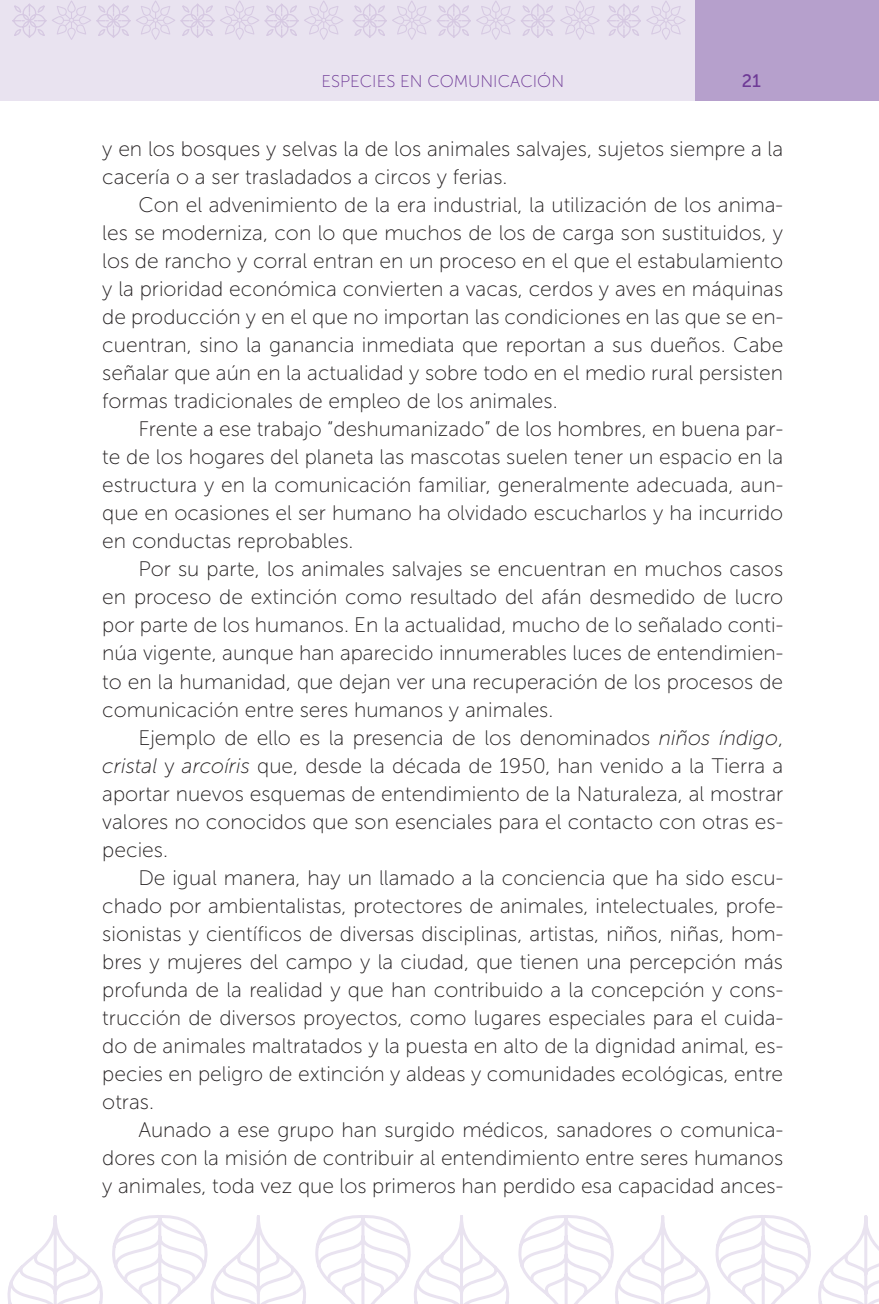
<style>
.page{position:relative;width:879px;height:1304px;background:#fff}
.page>*{position:absolute;margin:0;border:0;box-sizing:border-box;transform-origin:0 0}
.t1{font:21px/28px "Museo Sans 100";color:#231f20;text-align:justify}
.t2{font:18px "Museo Sans 500";color:#6e3996}
.t3{font:17px "Museo Sans 100";color:#6e3996}
.s1{font-style:italic}
</style>
<div class="page">
<div style="left:0;top:0;width:878px;height:100px;background:#e9e3f0"></div>
<div style="left:695px;top:0;width:183px;height:100px;background:#b6a0cc"></div>
<svg style="left:352px;top:1px;width:247px;height:39px"></svg>
<svg style="left:607px;top:1px;width:78px;height:39px"></svg>
<svg style="left:12px;top:0;width:331px;height:40px"></svg>
<svg style="left:7px;top:1215px;width:872px;height:89px"></svg>
<p class="t3" style="left:321px;top:72px;width:244px">ESPECIES EN COMUNICACIÓN</p>
<p class="t2" style="left:741px;top:71px;width:21px">21</p>
<p class="t1" style="left:102px;top:135px;width:682px">y en los bosques y selvas la de los animales salvajes, sujetos siempre a la cacería o a ser trasladados a circos y ferias.</p>
<p class="t1" style="left:102px;top:191px;width:682px;text-indent:36px">Con el advenimiento de la era industrial, la utilización de los anima&shy;les se moderniza, con lo que muchos de los de carga son sustituidos, y los de rancho y corral entran en un proceso en el que el estabulamiento y la prioridad económica convierten a vacas, cerdos y aves en máquinas de producción y en el que no importan las condiciones en las que se en&shy;cuentran, sino la ganancia inmediata que reportan a sus dueños. Cabe señalar que aún en la actualidad y sobre todo en el medio rural persisten formas tradicionales de empleo de los animales.</p>
<p class="t1" style="left:102px;top:415px;width:682px;text-indent:36px">Frente a ese trabajo “deshumanizado” de los hombres, en buena par&shy;te de los hogares del planeta las mascotas suelen tener un espacio en la estructura y en la comunicación familiar, generalmente adecuada, aun&shy;que en ocasiones el ser humano ha olvidado escucharlos y ha incurrido en conductas reprobables.</p>
<p class="t1" style="left:102px;top:555px;width:682px;text-indent:36px">Por su parte, los animales salvajes se encuentran en muchos casos en proceso de extinción como resultado del afán desmedido de lucro por parte de los humanos. En la actualidad, mucho de lo señalado conti&shy;núa vigente, aunque han aparecido innumerables luces de entendimien&shy;to en la humanidad, que dejan ver una recuperación de los procesos de comunicación entre seres humanos y animales.</p>
<p class="t1" style="left:102px;top:723px;width:682px;text-indent:36px">Ejemplo de ello es la presencia de los denominados <span class="s1">niños índigo</span>, <span class="s1">cristal</span> y <span class="s1">arcoíris</span> que, desde la década de 1950, han venido a la Tierra a aportar nuevos esquemas de entendimiento de la Naturaleza, al mostrar valores no conocidos que son esenciales para el contacto con otras es&shy;pecies.</p>
<p class="t1" style="left:102px;top:863px;width:682px;text-indent:36px">De igual manera, hay un llamado a la conciencia que ha sido escu&shy;chado por ambientalistas, protectores de animales, intelectuales, profe&shy;sionistas y científicos de diversas disciplinas, artistas, niños, niñas, hom&shy;bres y mujeres del campo y la ciudad, que tienen una percepción más profunda de la realidad y que han contribuido a la concepción y cons&shy;trucción de diversos proyectos, como lugares especiales para el cuida&shy;do de animales maltratados y la puesta en alto de la dignidad animal, es&shy;pecies en peligro de extinción y aldeas y comunidades ecológicas, entre otras.</p>
<p class="t1" style="left:102px;top:1115px;width:682px;text-indent:36px">Aunado a ese grupo han surgido médicos, sanadores o comunica&shy;dores con la misión de contribuir al entendimiento entre seres humanos y animales, toda vez que los primeros han perdido esa capacidad ances-</p>
</div>
